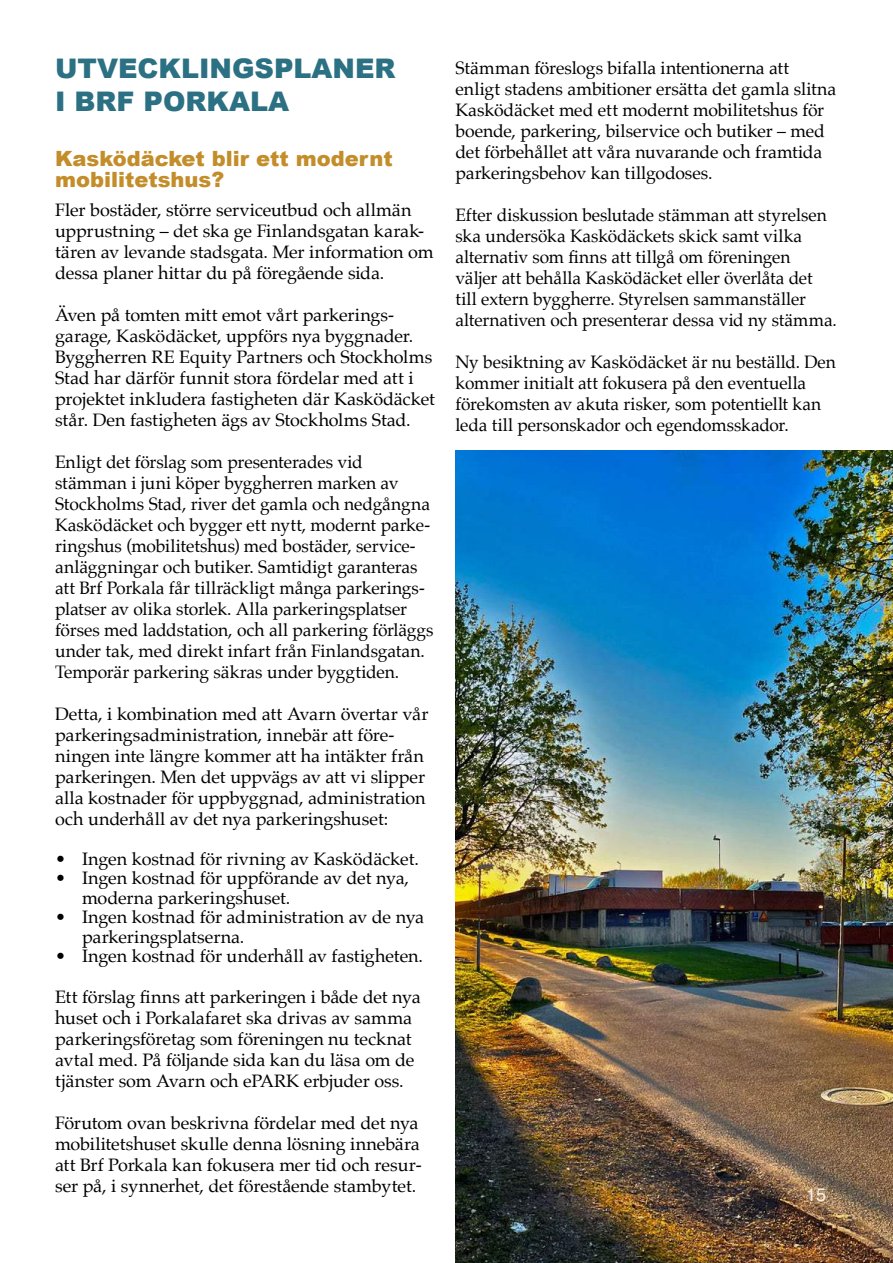
<style>
.page{position:relative;width:893px;height:1263px;background:#fff}
.page>*{position:absolute;margin:0;border:0;box-sizing:border-box;transform-origin:0 0}
.t1{font:900 27px/32.4px "Arial";color:#2b7083}
.t2{font:900 21px/21px "Arial";color:#c38d2a}
.t3{font:18px/21px "Palatino";letter-spacing:-.005em;color:#000}
.t4{font:18px/21px "Palatino";letter-spacing:-.005em;color:#000;scale:.96 1}
.t5{font:18px "Helvetica";color:#f0f2f0}
</style>
<div class="page">
<img style="left:455px;top:451px;width:438px;height:812px">
<h1 class="t1" style="left:55px;top:53px;width:342px">UTVECKLINGSPLANER<br>I BRF PORKALA</h1>
<p class="t2" style="left:55px;top:148px;width:339px">Kasködäcket blir ett modernt mobilitetshus?</p>
<p class="t3" style="left:55px;top:201px;width:380px">Fler bostäder, större serviceutbud och allmän upprustning – det ska ge Finlandsgatan karak&shy;tären av levande stadsgata. Mer information om dessa planer hittar du på föregående sida.</p>
<p class="t3" style="left:55px;top:306px;width:382px">Även på tomten mitt emot vårt parkerings&shy;garage, Kasködäcket, uppförs nya byggnader.<br>Byggherren RE Equity Partners och Stockholms Stad har därför funnit stora fördelar med att i projektet inkludera fastigheten där Kasködäcket står. Den fastigheten ägs av Stockholms Stad.</p>
<p class="t3" style="left:55px;top:453px;width:380px">Enligt det förslag som presenterades vid stämman i juni köper byggherren marken av Stockholms Stad, river det gamla och nedgångna Kasködäcket och bygger ett nytt, modernt parke&shy;ringshus (mobilitetshus) med bostäder, service&shy;anläggningar och butiker. Samtidigt garanteras att Brf Porkala får tillräckligt många parkerings&shy;platser av olika storlek. Alla parkeringsplatser förses med laddstation, och all parkering förläggs under tak, med direkt infart från Finlandsgatan.<br>Temporär parkering säkras under byggtiden.</p>
<p class="t3" style="left:55px;top:705px;width:375px">Detta, i kombination med att Avarn övertar vår parkeringsadministration, innebär att före&shy;ningen inte längre kommer att ha intäkter från parkeringen. Men det uppvägs av att vi slipper alla kostnader för uppbyggnad, administration och underhåll av det nya parkeringshuset:</p>
<p class="t3" style="left:55px;top:850px;width:365px">• Ingen kostnad för rivning av Kasködäcket.</p>
<p class="t3" style="left:82px;top:870px;width:328px;line-height:19.5px;text-indent:-27px">• Ingen kostnad för uppförande av det nya, moderna parkeringshuset.</p>
<p class="t3" style="left:82px;top:909px;width:344px;line-height:19.5px;text-indent:-27px">• Ingen kostnad för administration av de nya parkeringsplatserna.</p>
<p class="t3" style="left:55px;top:947px;width:369px">• Ingen kostnad för underhåll av fastigheten.</p>
<p class="t3" style="left:55px;top:986px;width:367px">Ett förslag 昀椀nns att parkeringen i både det nya huset och i Porkalafaret ska drivas av samma parkeringsföretag som föreningen nu tecknat avtal med. På följande sida kan du läsa om de tjänster som Avarn och ePARK erbjuder oss.</p>
<p class="t3" style="left:55px;top:1114px;width:368px">Förutom ovan beskrivna fördelar med det nya mobilitetshuset skulle denna lösning innebära att Brf Porkala kan fokusera mer tid och resur&shy;ser på, i synnerhet, det förestående stambytet.</p>
<p class="t3" style="left:455px;top:59px;width:382px">Stämman föreslogs bifalla intentionerna att enligt stadens ambitioner ersätta det gamla slitna Kasködäcket med ett modernt mobilitetshus för boende, parkering, bilservice och butiker – med det förbehållet att våra nuvarande och framtida parkeringsbehov kan tillgodoses.</p>
<p class="t4" style="left:455px;top:206px;width:399px">Efter diskussion beslutade stämman att styrelsen ska undersöka Kasködäckets skick samt vilka alternativ som 昀椀nns att tillgå om föreningen väljer att behålla Kasködäcket eller överlåta det till extern byggherre. Styrelsen sammanställer alternativen och presenterar dessa vid ny stämma.</p>
<p class="t4" style="left:455px;top:353px;width:398px">Ny besiktning av Kasködäcket är nu beställd. Den kommer initialt att fokusera på den eventuella förekomsten av akuta risker, som potentiellt kan leda till personskador och egendomsskador.</p>
<p class="t5" style="left:806px;top:1187px;width:22px">15</p>
</div>
